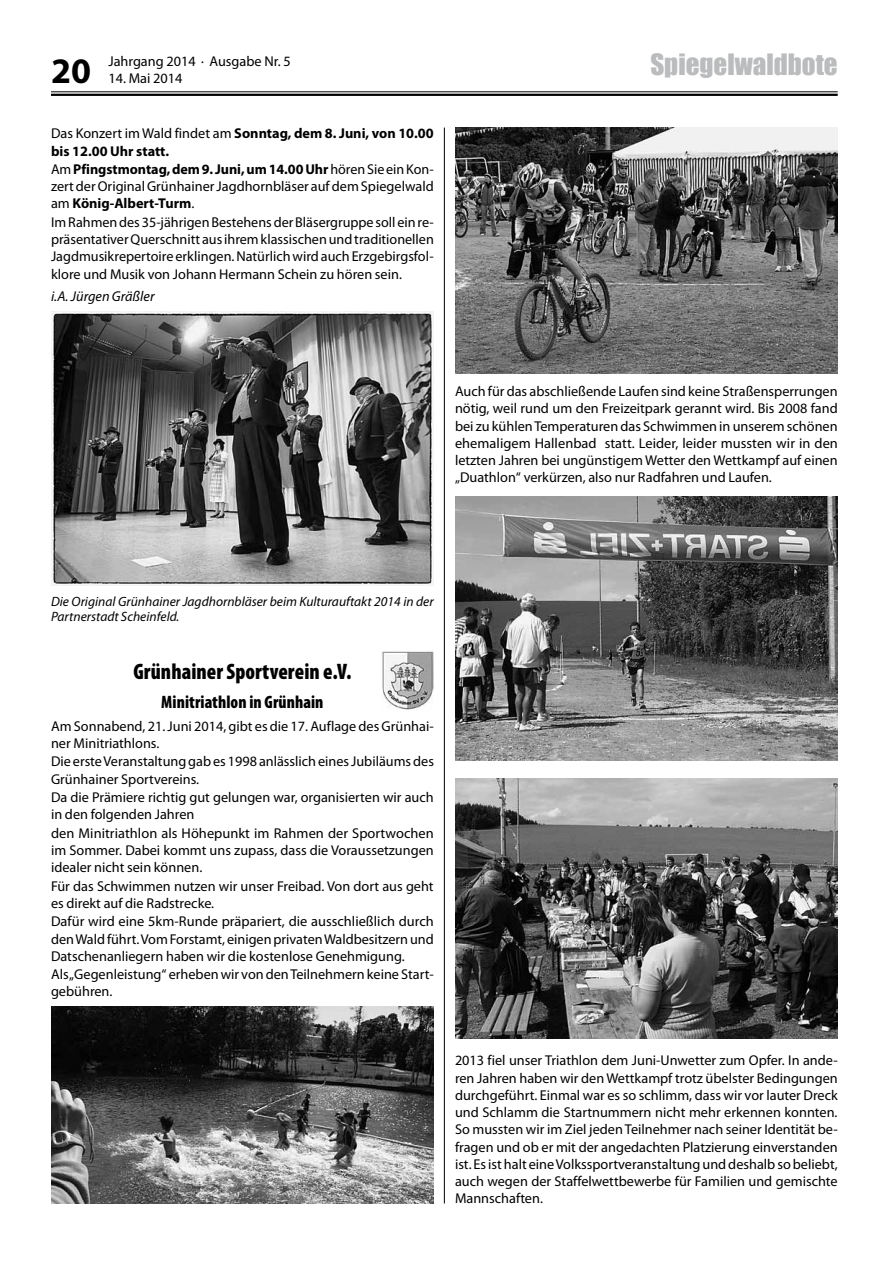
<style>
.page{position:relative;width:893px;height:1263px;background:#fff}
.page>*{position:absolute;margin:0;border:0;box-sizing:border-box;transform-origin:0 0}
.t1{font:700 36px "Myriad Pro";color:#000}
.t2{font:27px "Impact";color:#bbbcbd}
.t3{font:900 condensed 22.5px "Myriad Pro";letter-spacing:.005em;color:#000;scale:.95 1}
.t4{font:900 condensed 18px "Myriad Pro";letter-spacing:.005em;color:#000;scale:.95 1}
.t5{font:14.25px/17.7px "Myriad Pro";color:#000}
.t6{font:italic 14.25px "Myriad Pro";color:#000}
.t7{font:italic 13.5px/15px "Myriad Pro";color:#000}
.s1{font-weight:700}
</style>
<div class="page">
<hr style="left:51px;top:91px;width:787px;height:1px;background:#000">
<hr style="left:51px;top:94px;width:787px;height:2px;background:#000">
<hr style="left:444px;top:128px;width:1px;height:1075px;background:#000">
<img style="left:51px;top:312px;width:383px;height:273px">
<img style="left:51px;top:1007px;width:383px;height:196px">
<img style="left:455px;top:128px;width:383px;height:246px">
<img style="left:455px;top:496px;width:383px;height:264px">
<img style="left:455px;top:779px;width:383px;height:260px">
<img style="left:382px;top:651px;width:52px;height:59px">
<h1 class="t1" style="left:51px;top:51px;width:41px">20</h1>
<p class="t5" style="left:108px;top:53px;width:184px">Jahrgang 2014 · Ausgabe Nr. 5</p>
<p class="t5" style="left:108px;top:70px;width:76px">14. Mai 2014</p>
<p class="t5" style="left:51px;top:125px;width:384px">Das Konzert im Wald findet am <span class="s1">Sonntag, dem 8. Juni, von 10.00 bis 12.00 Uhr statt.<br></span>Am <span class="s1">Pfingstmontag, dem 9. Juni, um 14.00 Uhr</span> hören Sie ein Kon&shy;zert der Original Grünhainer Jagdhornbläser auf dem Spiegelwald am <span class="s1">König-Albert-Turm</span>.<br>Im Rahmen des 35-jährigen Bestehens der Bläsergruppe soll ein re&shy;präsentativer Querschnitt aus ihrem klassischen und traditionellen Jagdmusikrepertoire erklingen. Natürlich wird auch Erzgebirgsfol&shy;klore und Musik von Johann Hermann Schein zu hören sein.</p>
<p class="t6" style="left:51px;top:289px;width:105px">i.A. Jürgen Gräßler</p>
<h2 class="t2" style="left:650px;top:43px;width:189px">Spiegelwaldbote</h2>
<p class="t5" style="left:455px;top:383px;width:384px;line-height:17.2px;text-align:justify">Auch für das abschließende Laufen sind keine Straßensperrungen nötig, weil rund um den Freizeitpark gerannt wird. Bis 2008 fand bei zu kühlen Temperaturen das Schwimmen in unserem schönen ehemaligem Hallenbad statt. Leider, leider mussten wir in den letzten Jahren bei ungünstigem Wetter den Wettkampf auf einen „Duathlon“ verkürzen, also nur Radfahren und Laufen.</p>
<p class="t7" style="left:51px;top:594px;width:384px">Die Original Grünhainer Jagdhornbläser beim Kulturauftakt 2014 in der<br>Partnerstadt Scheinfeld.</p>
<h3 class="t3" style="left:133px;top:659px;width:231px">Grünhainer Sportverein e.V.</h3>
<p class="t4" style="left:161px;top:692px;width:172px">Minitriathlon in Grünhain</p>
<p class="t5" style="left:51px;top:717px;width:384px">Am Sonnabend, 21. Juni 2014, gibt es die 17. Auflage des Grünhai&shy;ner Minitriathlons.<br>Die erste Veranstaltung gab es 1998 anlässlich eines Jubiläums des Grünhainer Sportvereins.<br>Da die Prämiere richtig gut gelungen war, organisierten wir auch in den folgenden Jahren<br>den Minitriathlon als Höhepunkt im Rahmen der Sportwochen im Sommer. Dabei kommt uns zupass, dass die Voraussetzungen idealer nicht sein können.<br>Für das Schwimmen nutzen wir unser Freibad. Von dort aus geht es direkt auf die Radstrecke.<br>Dafür wird eine 5km-Runde präpariert, die ausschließlich durch den Wald führt. Vom Forstamt, einigen privaten Waldbesitzern und Datschenanliegern haben wir die kostenlose Genehmigung.<br>Als „Gegenleistung“ erheben wir von den Teilnehmern keine Start&shy;gebühren.</p>
<p class="t5" style="left:455px;top:1052px;width:384px;line-height:17.2px;text-align:justify">2013 fiel unser Triathlon dem Juni-Unwetter zum Opfer. In ande&shy;ren Jahren haben wir den Wettkampf trotz übelster Bedingungen durchgeführt. Einmal war es so schlimm, dass wir vor lauter Dreck und Schlamm die Startnummern nicht mehr erkennen konnten.<br>So mussten wir im Ziel jeden Teilnehmer nach seiner Identität be&shy;fragen und ob er mit der angedachten Platzierung einverstanden ist. Es ist halt eine Volkssportveranstaltung und deshalb so beliebt, auch wegen der Staffelwettbewerbe für Familien und gemischte Mannschaften.</p>
</div>
